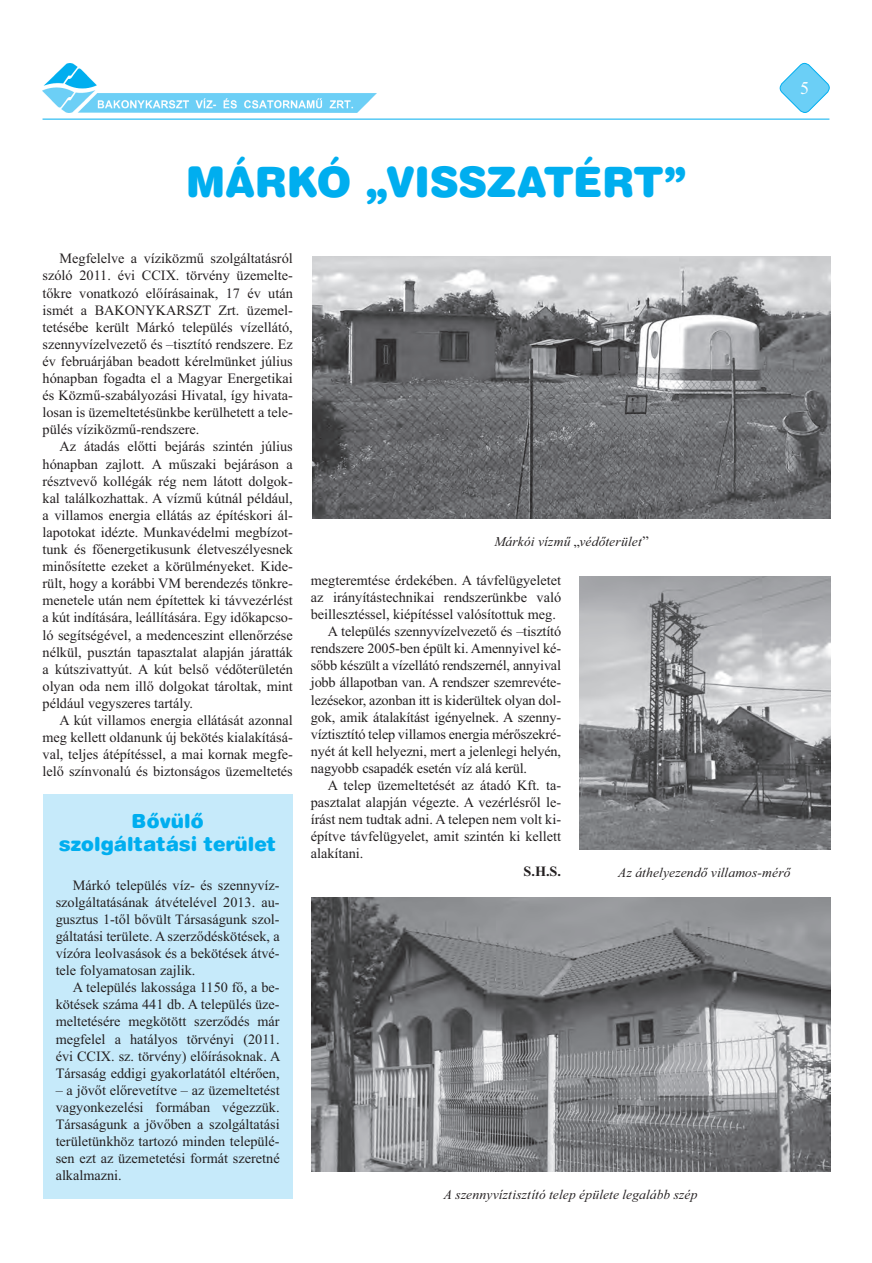
<style>
.page{position:relative;width:872px;height:1263px;background:#fff}
.page>*{position:absolute;margin:0;border:0;box-sizing:border-box;transform-origin:0 0}
.t1{font:42px "Swiss 721 Black Rounded HU Normal";color:#00aeef}
.t2{font:19.5px/23.4px "Swiss 721 Black Rounded HU Normal";color:#00aeef;text-align:center}
.t3{font:18px "Times New Roman";color:#fff}
.t4{font:14.25px/17.1px "Times New Roman";color:#231f20;text-align:justify}
.t5{font:700 14.25px "Times New Roman";color:#231f20}
.t6{font:italic 13.5px "Times New Roman";letter-spacing:.01em;color:#231f20}
.s1{font-style:normal}
.s2{font-style:normal;font-size:14.25px}
</style>
<div class="page">
<svg style="left:779px;top:62px;width:51px;height:51px"></svg>
<img style="left:43px;top:63px;width:333px;height:50px">
<hr style="left:43px;top:119px;width:786px;height:1px;background:#00aeef">
<img style="left:311px;top:898px;width:519px;height:273px">
<img style="left:312px;top:256px;width:518px;height:262px">
<img style="left:579px;top:576px;width:251px;height:274px">
<div style="left:43px;top:794px;width:249px;height:405px;background:#c6eafa"></div>
<p class="t3" style="left:800px;top:82px;width:10px">5</p>
<h1 class="t1" style="left:186px;top:158px;width:502px">MÁRKÓ „VISSZATÉRT”</h1>
<p class="t4" style="left:43px;top:251px;width:252px;text-indent:17px">Megfelelve a víziközmű szolgáltatásról szóló 2011. évi CCIX. törvény üzemelte&shy;tőkre vonatkozó előírásainak, 17 év után ismét a BAKONYKARSZT Zrt. üzemel&shy;tetésébe került Márkó település vízellátó, szennyvízelvezető és –tisztító rendszere. Ez év februárjában beadott kérelmünket július hónapban fogadta el a Magyar Energetikai és Közmű-szabályozási Hivatal, így hivata&shy;losan is üzemeltetésünkbe kerülhetett a tele&shy;pülés víziközmű-rendszere.</p>
<p class="t4" style="left:43px;top:439px;width:252px;text-indent:17px">Az átadás előtti bejárás szintén július hónapban zajlott. A műszaki bejáráson a résztvevő kollégák rég nem látott dolgok&shy;kal találkozhattak. A vízmű kútnál például, a villamos energia ellátás az építéskori ál&shy;lapotokat idézte. Munkavédelmi megbízot&shy;tunk és főenergetikusunk életveszélyesnek minősítette ezeket a körülményeket. Kide&shy;rült, hogy a korábbi VM berendezés tönkre&shy;menetele után nem építettek ki távvezérlést a kút indítására, leállítására. Egy időkapcso&shy;ló segítségével, a medenceszint ellenőrzése nélkül, pusztán tapasztalat alapján járatták a kútszivattyút. A kút belső védőterületén olyan oda nem illő dolgokat tároltak, mint például vegyszeres tartály.</p>
<p class="t4" style="left:43px;top:713px;width:252px;text-indent:17px">A kút villamos energia ellátását azonnal meg kellett oldanunk új bekötés kialakításá&shy;val, teljes átépítéssel, a mai kornak megfe&shy;lelő színvonalú és biztonságos üzemeltetés</p>
<h2 class="t2" style="left:59px;top:809px;width:218px">Bôvülô<br>szolgáltatási terület</h2>
<p class="t4" style="left:56px;top:878px;width:225px;text-indent:17px">Márkó település víz- és szennyvíz&shy;szolgáltatásának átvételével 2013. au&shy;gusztus 1-től bővült Társaságunk szol&shy;gáltatási területe. A szerződéskötések, a vízóra leolvasások és a bekötések átvé&shy;tele folyamatosan zajlik.</p>
<p class="t4" style="left:56px;top:980px;width:226px;text-indent:17px">A település lakossága 1150 fő, a be&shy;kötések száma 441 db. A település üze&shy;meltetésére megkötött szerződés már megfelel a hatályos törvényi (2011. évi CCIX. sz. törvény) előírásoknak. A Társaság eddigi gyakorlatától eltérően,</p>
<p class="t4" style="left:56px;top:1083px;width:225px">– a jövőt előrevetítve – az üzemeltetést vagyonkezelési formában végezzük.<br>Társaságunk a jövőben a szolgáltatási területünkhöz tartozó minden települé&shy;sen ezt az üzemetetési formát szeretné alkalmazni.</p>
<p class="t6" style="left:494px;top:536px;width:156px">Márkói vízmű <span class="s1">„</span>védőterület<span class="s2">”</span></p>
<p class="t4" style="left:311px;top:573px;width:252px">megteremtése érdekében. A távfelügyeletet</p>
<p class="t4" style="left:311px;top:590px;width:252px">az irányítástechnikai rendszerünkbe való</p>
<p class="t4" style="left:311px;top:607px;width:247px">beillesztéssel, kiépítéssel valósítottuk meg.</p>
<p class="t4" style="left:328px;top:624px;width:235px">A település szennyvízelvezető és –tisztító</p>
<p class="t4" style="left:311px;top:641px;width:252px">rendszere 2005-ben épült ki. Amennyivel ké-</p>
<p class="t4" style="left:311px;top:658px;width:252px">sőbb készült a vízellátó rendszernél, annyival</p>
<p class="t4" style="left:311px;top:675px;width:252px">jobb állapotban van. A rendszer szemrevéte-</p>
<p class="t4" style="left:311px;top:692px;width:252px">lezésekor, azonban itt is kiderültek olyan dol-</p>
<p class="t4" style="left:311px;top:710px;width:252px">gok, amik átalakítást igényelnek. A szenny-</p>
<p class="t4" style="left:311px;top:727px;width:252px">víztisztító telep villamos energia mérőszekré-</p>
<p class="t4" style="left:311px;top:744px;width:252px">nyét át kell helyezni, mert a jelenlegi helyén,</p>
<p class="t4" style="left:311px;top:761px;width:218px">nagyobb csapadék esetén víz alá kerül.</p>
<p class="t4" style="left:328px;top:778px;width:235px">A telep üzemeltetését az átadó Kft. ta-</p>
<p class="t4" style="left:311px;top:795px;width:252px">pasztalat alapján végezte. A vezérlésről le-</p>
<p class="t4" style="left:311px;top:812px;width:252px">írást nem tudtak adni. A telepen nem volt ki-</p>
<p class="t4" style="left:311px;top:829px;width:252px">építve távfelügyelet, amit szintén ki kellett</p>
<p class="t4" style="left:311px;top:846px;width:54px">alakítani.</p>
<p class="t5" style="left:523px;top:866px;width:39px">S.H.S.</p>
<p class="t6" style="left:618px;top:867px;width:174px">Az áthelyezendő villamos-mérő</p>
<p class="t6" style="left:444px;top:1190px;width:255px">A szennyvíztisztító telep épülete legalább szép</p>
</div>
